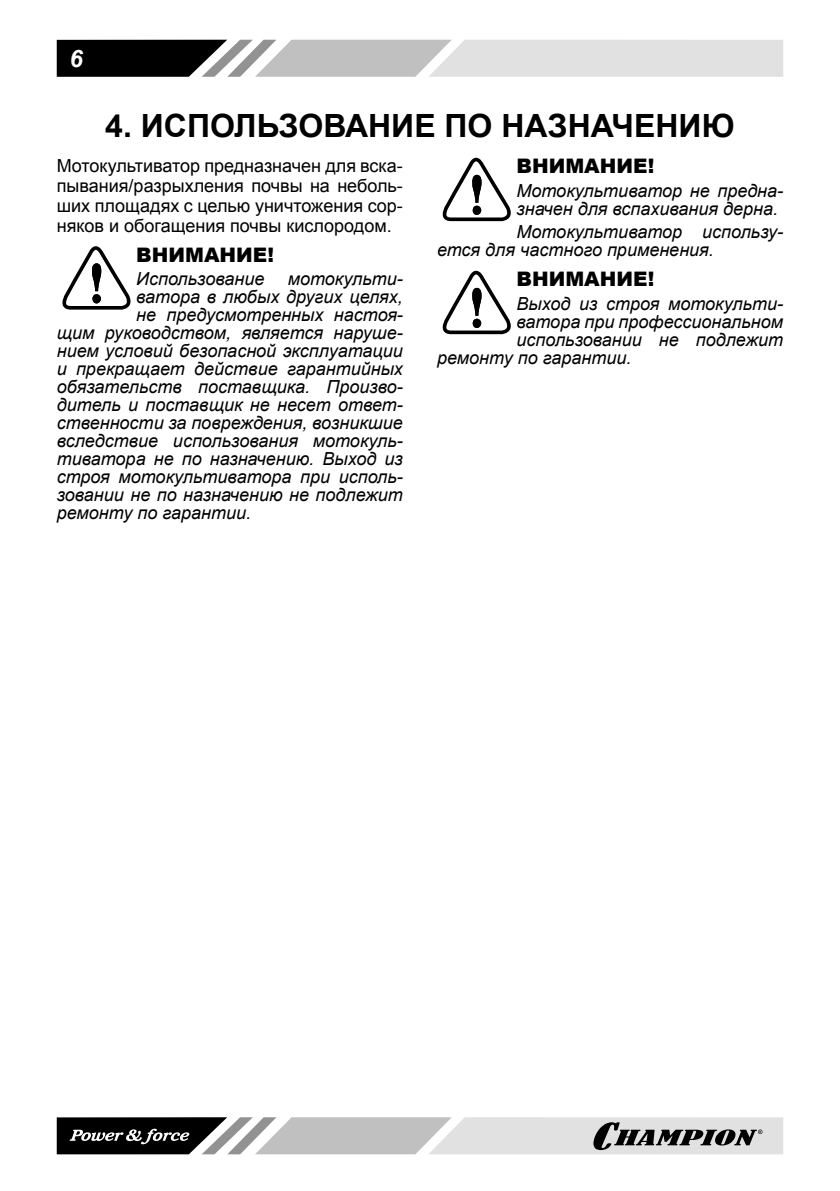
<style>
.page{position:relative;width:840px;height:1191px;background:#fff}
.page>*{position:absolute;margin:0;border:0;box-sizing:border-box;transform-origin:0 0}
.t1{font:700 32px "Arial";color:#000}
.t2{font:italic 700 24px "Arial";color:#fff}
.t3{font:900 20px "Arial";color:#000}
.t4{font:italic 18px/18px "Arial";color:#000}
.t5{font:18px/20px "Arial";color:#000;text-align:justify}
</style>
<div class="page">
<svg style="left:57px;top:40px;width:725px;height:37px;background:#aaa"></svg>
<svg style="left:57px;top:1117px;width:725px;height:37px;background:#a1a1a1"></svg>
<svg style="left:62px;top:246px;width:69px;height:64px"></svg>
<svg style="left:442px;top:158px;width:69px;height:63px"></svg>
<svg style="left:442px;top:271px;width:69px;height:63px"></svg>
<h2 class="t2" style="left:70px;top:44px;width:15px">6</h2>
<h1 class="t1" style="left:105px;top:104px;width:630px">4. ИСПОЛЬЗОВАНИЕ ПО НАЗНАЧЕНИЮ</h1>
<p class="t5" style="left:57px;top:156px;width:347px">Мотокультиватор предназначен для вска&shy;пывания/разрыхления почвы на неболь&shy;ших площадях с целью уничтожения сор&shy;няков и обогащения почвы кислородом.</p>
<p class="t3" style="left:136px;top:240px;width:139px">ВНИМАНИЕ!</p>
<p class="t4" style="left:136px;top:270px;width:130px">Использование</p>
<p class="t4" style="left:287px;top:270px;width:117px">мотокульти-</p>
<p class="t4" style="left:136px;top:288px;width:268px">ватора в любых других целях,</p>
<p class="t4" style="left:136px;top:306px;width:268px">не предусмотренных настоя-</p>
<p class="t4" style="left:57px;top:324px;width:347px">щим руководством, является наруше-</p>
<p class="t4" style="left:57px;top:342px;width:347px">нием условий безопасной эксплуатации</p>
<p class="t4" style="left:57px;top:360px;width:347px">и прекращает действие гарантийных</p>
<p class="t4" style="left:57px;top:378px;width:347px">обязательств поставщика. Произво-</p>
<p class="t4" style="left:57px;top:396px;width:347px">дитель и поставщик не несет ответ-</p>
<p class="t4" style="left:57px;top:414px;width:347px">ственности за повреждения, возникшие</p>
<p class="t4" style="left:57px;top:432px;width:347px">вследствие использования мотокуль-</p>
<p class="t4" style="left:57px;top:450px;width:347px">тиватора не по назначению. Выход из</p>
<p class="t4" style="left:57px;top:468px;width:347px">строя мотокультиватора при исполь-</p>
<p class="t4" style="left:57px;top:486px;width:347px">зовании не по назначению не подлежит</p>
<p class="t4" style="left:57px;top:504px;width:196px">ремонту по гарантии.</p>
<p class="t3" style="left:516px;top:151px;width:139px">ВНИМАНИЕ!</p>
<p class="t4" style="left:516px;top:182px;width:268px">Мотокультиватор не предна&shy;значен для вспахивания дерна.</p>
<p class="t4" style="left:437px;top:223px;width:347px;text-indent:79px">Мотокультиватор использу&shy;ется для частного применения.</p>
<p class="t3" style="left:516px;top:264px;width:139px">ВНИМАНИЕ!</p>
<p class="t4" style="left:516px;top:295px;width:268px">Выход из строя мотокульти-</p>
<p class="t4" style="left:516px;top:313px;width:268px">ватора при профессиональном</p>
<p class="t4" style="left:516px;top:331px;width:268px">использовании не подлежит</p>
<p class="t4" style="left:437px;top:349px;width:196px">ремонту по гарантии.</p>
</div>
